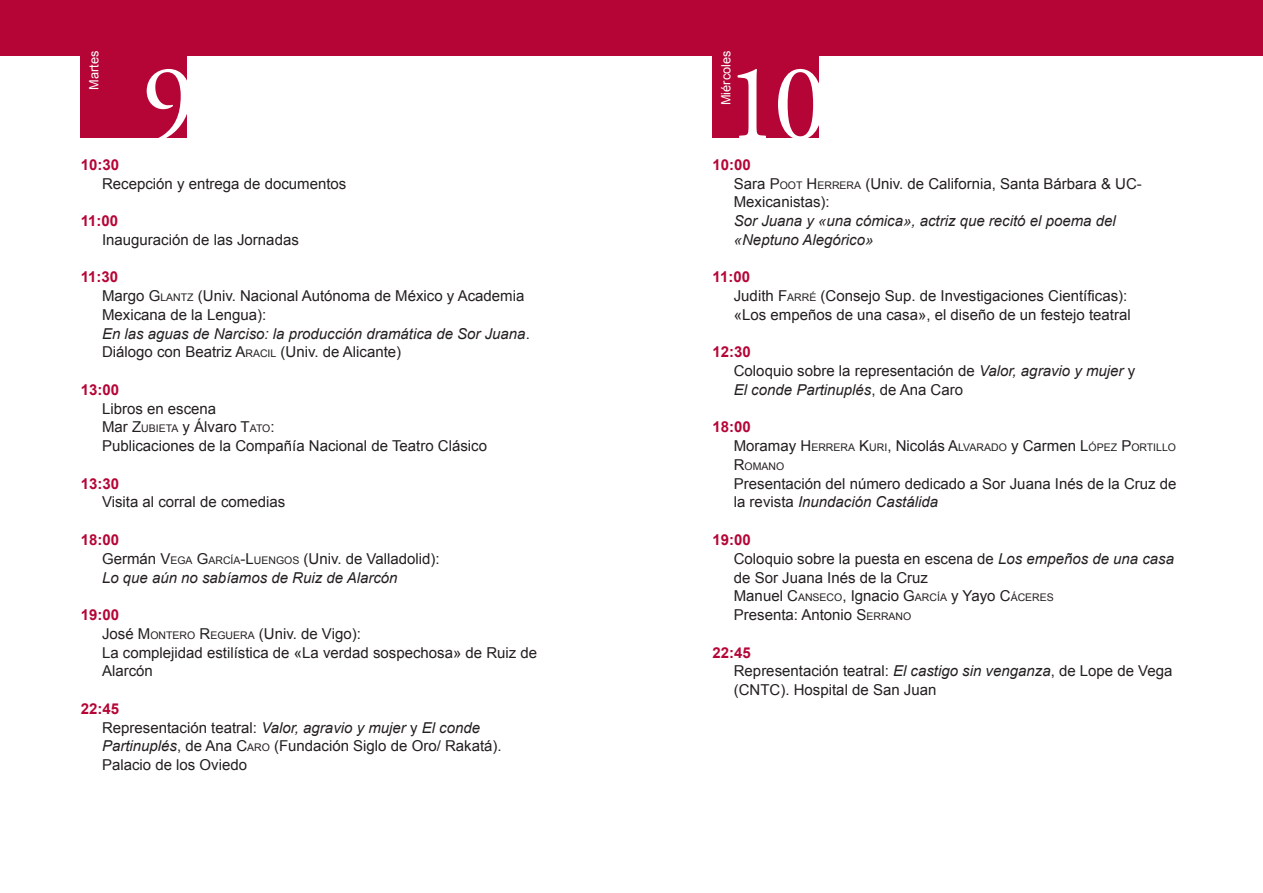
<style>
.page{position:relative;width:1263px;height:893px;background:#fff}
.page>*{position:absolute;margin:0;border:0;box-sizing:border-box;transform-origin:0 0}
.t1{font:108px "Adobe Garamond Pro";color:#fff}
.Acto{font:15px/18.8px "Arial";color:#231f20}
.Acto-2{font:italic 15px/18.8px "Arial";color:#231f20}
.Hora{font:700 15px "Arial";color:#b50536}
.t2{font:12.75px "Arial";color:#fff}
.Acto-3{font:10.5px/18.8px "Arial";color:#231f20}
.s1{font-style:inherit}
.s2{font-size:10.5px}
.s3{font-style:italic}
.s4{font-size:15px}
</style>
<div class="page">
<div style="left:0;top:0;width:1263px;height:55px;background:#b50536"></div>
<div style="left:81px;top:13px;width:106px;height:125px;background:#b50536"></div>
<div style="left:712px;top:13px;width:107px;height:125px;background:#b50536"></div>
<p class="t2" style="left:86px;top:90px;width:40px;rotate:-90deg">Martes</p>
<p class="t2" style="left:717px;top:105px;width:56px;rotate:-90deg">Miércoles</p>
<p class="t1" style="left:142px;top:39px;width:56px">9</p>
<p class="t1" style="left:725px;top:39px;width:104px">10</p>
<p class="Hora" style="left:81px;top:155px;width:40px">10:30</p>
<p class="Acto" style="left:102px;top:174px;width:246px">Recepción y entrega de documentos</p>
<p class="Hora" style="left:81px;top:211px;width:39px">11:00</p>
<p class="Acto" style="left:102px;top:230px;width:198px">Inauguración de las Jornadas</p>
<p class="Hora" style="left:81px;top:267px;width:39px">11:30</p>
<p class="Acto" style="left:102px;top:287px;width:429px">Margo <span class="s1">G</span><span class="s2">LANTZ</span> (Univ. Nacional Autónoma de México y Academia Mexicana de la Lengua):<br><span class="s3">En las aguas de Narciso: la producción dramática de Sor Juana</span>.<br>Diálogo con Beatriz <span class="s1">A</span><span class="s2">RACIL</span> (Univ. de Alicante)</p>
<p class="Hora" style="left:81px;top:380px;width:40px">13:00</p>
<p class="Acto" style="left:102px;top:399px;width:116px">Libros en escena</p>
<p class="Acto" style="left:102px;top:418px;width:386px">Mar <span class="s1">Z</span><span class="s2">UBIETA</span> y Álvaro <span class="s1">T</span><span class="s2">ATO</span>:<br>Publicaciones de la Compañía Nacional de Teatro Clásico</p>
<p class="Hora" style="left:81px;top:474px;width:40px">13:30</p>
<p class="Acto" style="left:102px;top:493px;width:185px">Visita al corral de comedias</p>
<p class="Hora" style="left:81px;top:530px;width:40px">18:00</p>
<p class="Acto" style="left:102px;top:549px;width:339px">Germán <span class="s1">V</span><span class="s2">EGA</span> <span class="s1">G</span><span class="s2">ARCÍA</span><span class="s1">-L</span><span class="s2">UENGOS</span> (Univ. de Valladolid):</p>
<p class="Acto-2" style="left:102px;top:568px;width:297px">Lo que aún no sabíamos de Ruiz de Alarcón</p>
<p class="Hora" style="left:81px;top:605px;width:40px">19:00</p>
<p class="Acto" style="left:102px;top:624px;width:260px">José <span class="s1">M</span> <span class="s2">ONTERO</span> <span class="s1">R</span><span class="s2">EGUERA</span> (Univ. de Vigo):</p>
<p class="Acto" style="left:102px;top:643px;width:437px">La complejidad estilística de «La verdad sospechosa» de Ruiz de<br>Alarcón</p>
<p class="Hora" style="left:81px;top:699px;width:40px">22:45</p>
<p class="Acto" style="left:102px;top:718px;width:401px">Representación teatral: <span class="s3">Valor, agravio y mujer</span> y <span class="s3">El conde<br>Partinuplés</span>, de Ana <span class="s1">C</span><span class="s2">ARO</span> (Fundación Siglo de Oro/ Rakatá).<br>Palacio de los Oviedo</p>
<p class="Hora" style="left:712px;top:155px;width:40px">10:00</p>
<p class="Acto" style="left:734px;top:174px;width:410px">Sara <span class="s1">P</span><span class="s2">OOT</span> <span class="s1">H</span><span class="s2">ERRERA</span> (Univ. de California, Santa Bárbara &amp; UC-<br>Mexicanistas):</p>
<p class="Acto-2" style="left:734px;top:212px;width:383px">Sor Juana y «una cómica», actriz que recitó el poema del «Neptuno Alegórico»</p>
<p class="Hora" style="left:712px;top:267px;width:39px">11:00</p>
<p class="Acto" style="left:734px;top:287px;width:398px">Judith <span class="s1">F</span><span class="s2">ARRÉ</span> (Consejo Sup. de Investigaciones Científicas): «Los empeños de una casa», el diseño de un festejo teatral</p>
<p class="Hora" style="left:712px;top:342px;width:40px">12:30</p>
<p class="Acto" style="left:734px;top:362px;width:403px">Coloquio sobre la representación de <span class="s3">Valor, agravio y mujer</span> y<br><span class="s3">El conde Partinuplés</span>, de Ana Caro</p>
<p class="Hora" style="left:712px;top:417px;width:40px">18:00</p>
<p class="Acto-3" style="left:734px;top:438px;width:444px"><span class="s4">Moramay</span> <span class="s4">H</span>ERRERA <span class="s4">K</span>URI<span class="s4">, Nicolás</span> <span class="s4">A</span>LVARADO <span class="s4">y Carmen</span> <span class="s4">L</span>ÓPEZ <span class="s4">P</span>ORTILLO<br><span class="s4">R</span>OMANO</p>
<p class="Acto" style="left:734px;top:474px;width:444px">Presentación del número dedicado a Sor Juana Inés de la Cruz de la revista <span class="s3">Inundación Castálida</span></p>
<p class="Hora" style="left:712px;top:530px;width:40px">19:00</p>
<p class="Acto" style="left:734px;top:549px;width:442px">Coloquio sobre la puesta en escena de <span class="s3">Los empeños de una casa </span>de Sor Juana Inés de la Cruz</p>
<p class="Acto" style="left:734px;top:587px;width:321px">Manuel C<span class="s2">ANSECO</span><span class="s1">,</span> Ignacio <span class="s1">G</span><span class="s2">ARCÍA</span> y Yayo <span class="s1">C</span><span class="s2">ÁCERES</span></p>
<p class="Acto" style="left:734px;top:605px;width:179px">Presenta: Antonio <span class="s1">S</span><span class="s2">ERRANO</span></p>
<p class="Hora" style="left:712px;top:642px;width:40px">22:45</p>
<p class="Acto" style="left:734px;top:662px;width:440px">Representación teatral: <span class="s3">El castigo sin venganza</span>, de Lope de Vega (CNTC). Hospital de San Juan</p>
</div>
